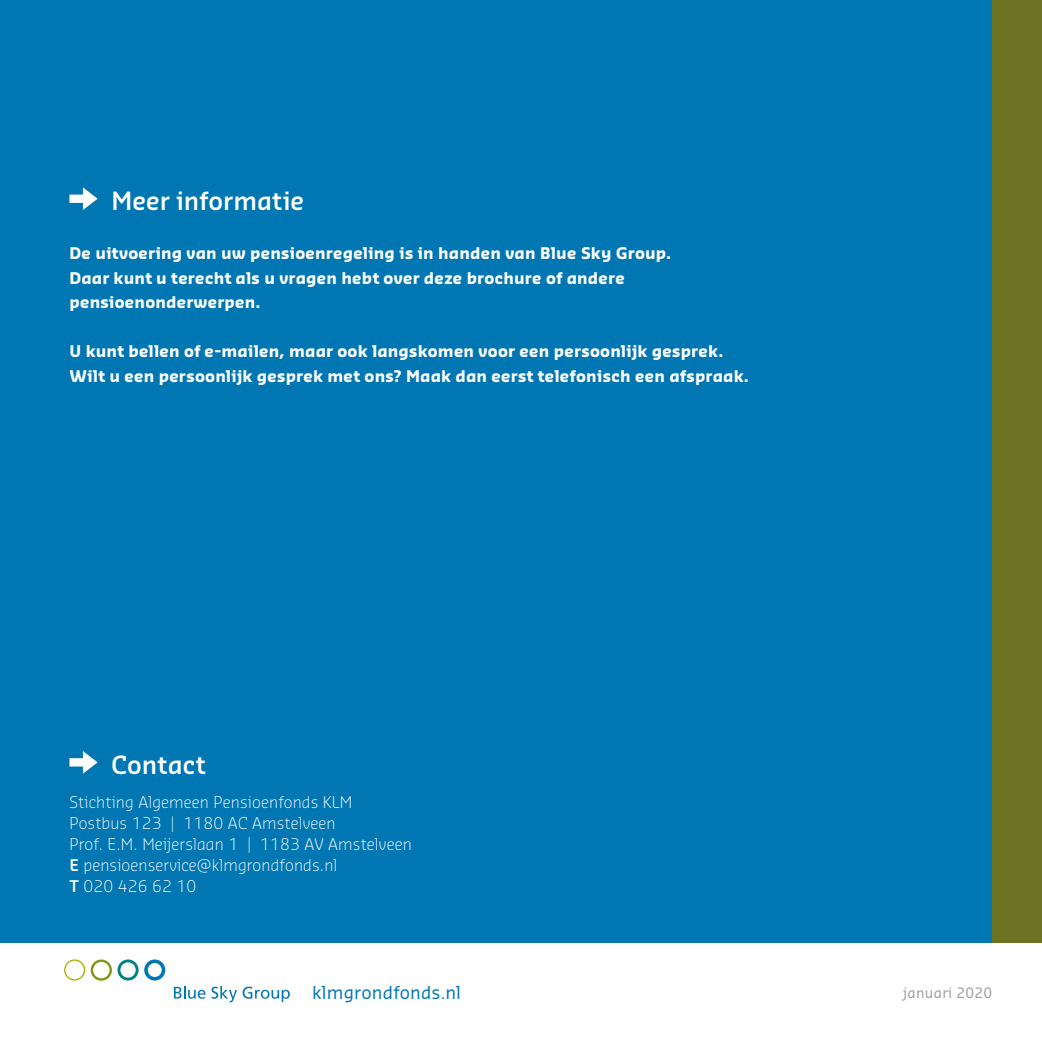
<style>
.page{position:relative;width:1042px;height:1042px;background:#fff}
.page>*{position:absolute;margin:0;border:0;box-sizing:border-box;transform-origin:0 0}
.t1{font:600 24.5px "Sansa Std";letter-spacing:.005em;color:#fff}
.t2{font:17.5px "Sansa Std";letter-spacing:.01em;color:#0077b3}
.t3{font:700 15.75px/24.5px "Sansa Std";letter-spacing:.015em;color:#fff}
.t4{font:300 15.75px/21px "Sansa Std";letter-spacing:.01em;color:#fff}
.t5{font:14px "Sansa Std";letter-spacing:.02em;color:#9c9e9f}
.s1{font-weight:600}
</style>
<div class="page">
<div style="left:0;top:0;width:1042px;height:943px;background:#0077b3"></div>
<svg style="left:174px;top:986px;width:31px;height:13px"></svg>
<svg style="left:211px;top:986px;width:26px;height:16px"></svg>
<svg style="left:243px;top:986px;width:47px;height:16px"></svg>
<svg style="left:64px;top:959px;width:21px;height:21px"></svg>
<svg style="left:91px;top:959px;width:74px;height:21px"></svg>
<svg style="left:69px;top:187px;width:29px;height:23px"></svg>
<svg style="left:69px;top:751px;width:29px;height:23px"></svg>
<div style="left:992px;top:0;width:50px;height:943px;background:#6b7221"></div>
<h1 class="t1" style="left:111px;top:185px;width:194px">Meer informatie</h1>
<p class="t3" style="left:69px;top:240px;width:603px">De uitvoering van uw pensioenregeling is in handen van Blue Sky Group.<br>Daar kunt u terecht als u vragen hebt over deze brochure of andere pensioenonderwerpen.</p>
<p class="t3" style="left:69px;top:338px;width:681px">U kunt bellen of e-mailen, maar ook langskomen voor een persoonlijk gesprek.<br>Wilt u een persoonlijk gesprek met ons? Maak dan eerst telefonisch een afspraak.</p>
<h1 class="t1" style="left:111px;top:748px;width:96px">Contact</h1>
<p class="t4" style="left:69px;top:790px;width:344px">Stichting Algemeen Pensioenfonds KLM Postbus 123 | 1180 AC Amstelveen<br>Prof. E.M. Meijerslaan 1 | 1183 AV Amstelveen <span class="s1">E</span> pensioenservice@klmgrondfonds.nl<br><span class="s1">T</span> 020 426 62 10</p>
<p class="t2" style="left:312px;top:980px;width:150px">klmgrondfonds.nl</p>
<p class="t5" style="left:903px;top:984px;width:91px">januari 2020</p>
</div>
